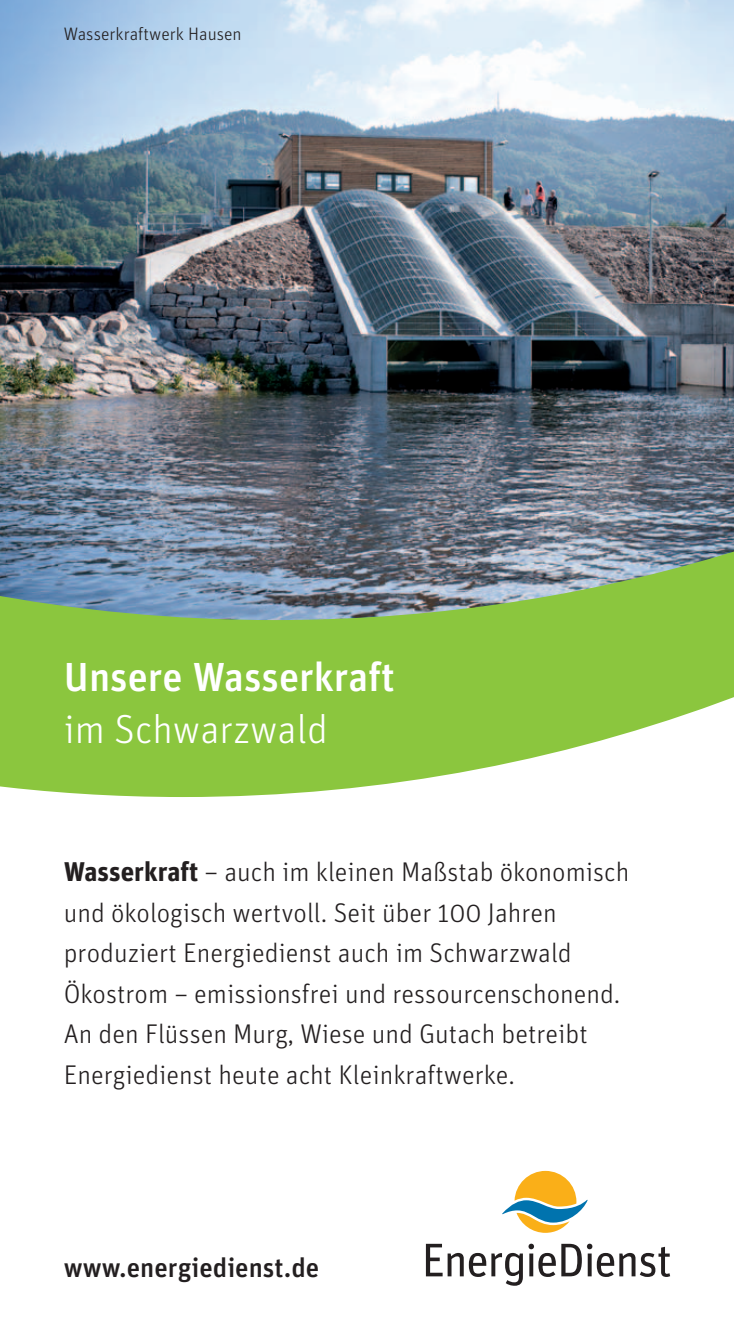
<style>
.page{position:relative;width:734px;height:1340px;background:#fff}
.page>*{position:absolute;margin:0;border:0;box-sizing:border-box;transform-origin:0 0}
.t1{font:500 40.5px "Unit OT";color:#fff}
.t2{font:300 40.5px "Unit OT";color:#fff}
.t3{font:300 27px/40.5px "Unit OT";color:#231f20}
.t4{font:500 27px "Unit OT";color:#231f20}
.t5{font:300 18px "Unit OT";color:#231f20}
.s1{font-weight:700}
</style>
<div class="page">
<img style="left:0;top:0;width:733px;height:545px">
<svg style="left:0;top:545px;width:733px;height:252px;fill:#8bc63e"></svg>
<svg style="left:561px;top:1243px;width:109px;height:33px"></svg>
<svg style="left:426px;top:1243px;width:129px;height:42px"></svg>
<svg style="left:502px;top:1170px;width:85px;height:62px"></svg>
<p class="t5" style="left:64px;top:27px;width:179px">Wasserkraftwerk Hausen</p>
<h1 class="t1" style="left:64px;top:662px;width:332px">Unsere Wasserkraft</h1>
<h1 class="t2" style="left:64px;top:713px;width:265px">im Schwarzwald</h1>
<p class="t3" style="left:64px;top:854px;width:567px"><span class="s1">Wasserkraft</span> – auch im kleinen Maßstab ökonomisch und ökologisch wertvoll. Seit über 100 Jahren produziert Energiedienst auch im Schwarzwald Ökostrom – emissionsfrei und ressourcenschonend.<br>An den Flüssen Murg, Wiese und Gutach betreibt Energiedienst heute acht Kleinkraftwerke.</p>
<p class="t4" style="left:64px;top:1257px;width:257px">www.energiedienst.de</p>
</div>
